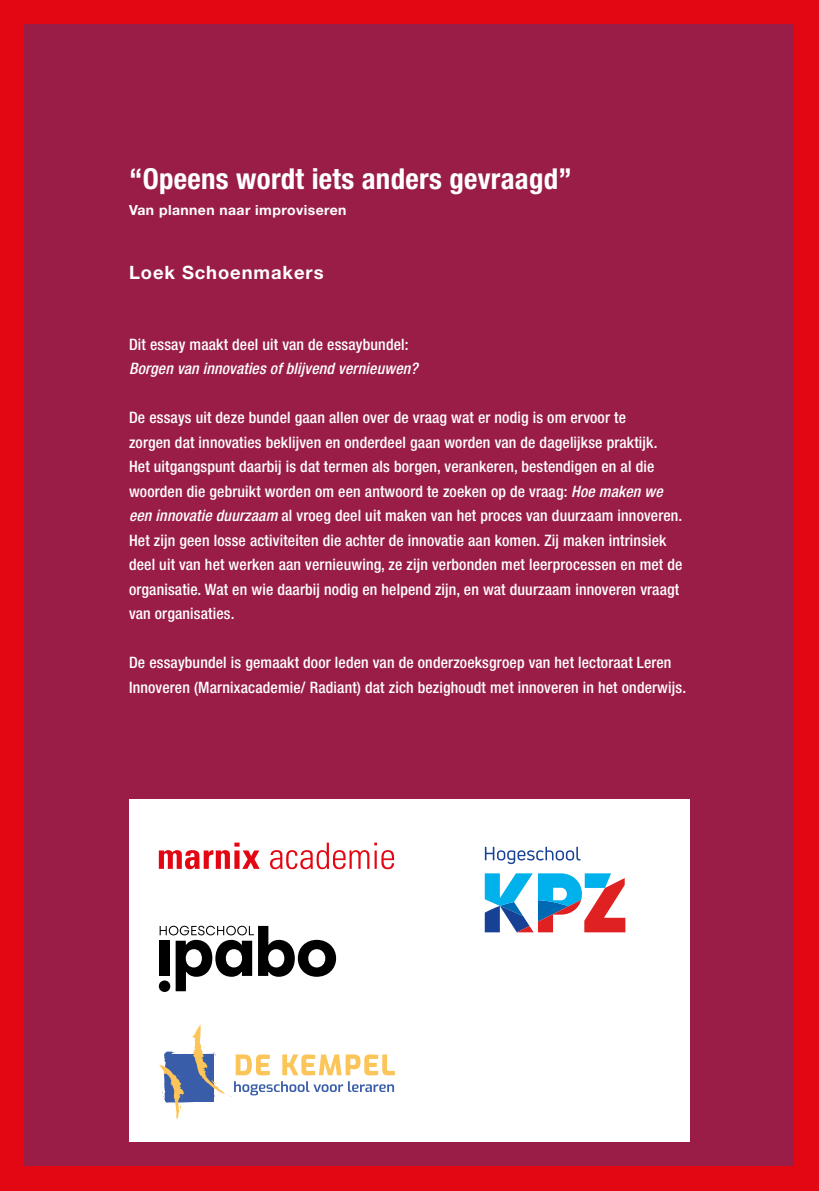
<style>
.page{position:relative;width:819px;height:1191px;background:#e30613}
.page>*{position:absolute;margin:0;border:0;box-sizing:border-box;transform-origin:0 0}
.t1{font:700 condensed 28.88px "Helvetica Neue";letter-spacing:.01em;color:#fff}
.t2{font:700 18.38px "Helvetica Neue";letter-spacing:.05em;color:#fff}
.t3{font:500 condensed 15.75px/24.5px "Helvetica Neue";letter-spacing:.01em;color:#fff}
.t4{font:italic 500 condensed 15.75px "Helvetica Neue";letter-spacing:.01em;color:#fff}
.t5{font:700 14px "Helvetica Neue";letter-spacing:.03em;color:#fff}
.s1{font-style:italic}
</style>
<div class="page">
<div style="left:25px;top:25px;width:769px;height:1141px;background:#9a1d47"></div>
<div style="left:129px;top:799px;width:561px;height:342px;background:#fff"></div>
<svg style="left:159px;top:842px;width:101px;height:27px"></svg>
<svg style="left:270px;top:842px;width:124px;height:27px"></svg>
<div style="left:159px;top:940px;width:11px;height:36px;background:#000"></div>
<svg style="left:160px;top:925px;width:176px;height:66px"></svg>
<svg style="left:159px;top:1024px;width:236px;height:95px"></svg>
<svg style="left:485px;top:847px;width:95px;height:17px"></svg>
<svg style="left:484px;top:873px;width:141px;height:59px"></svg>
<h1 class="t1" style="left:129px;top:161px;width:444px">“Opeens wordt iets anders gevraagd”</h1>
<p class="t5" style="left:129px;top:201px;width:219px">Van plannen naar improviseren</p>
<p class="t2" style="left:129px;top:261px;width:196px">Loek Schoenmakers</p>
<p class="t3" style="left:129px;top:332px;width:281px">Dit essay maakt deel uit van de essaybundel:</p>
<p class="t4" style="left:129px;top:359px;width:290px">Borgen van innovaties of blijvend vernieuwen?</p>
<p class="t3" style="left:129px;top:405px;width:555px">De essays uit deze bundel gaan allen over de vraag wat er nodig is om ervoor te<br>zorgen dat innovaties beklijven en onderdeel gaan worden van de dagelijkse praktijk.<br>Het uitgangspunt daarbij is dat termen als borgen, verankeren, bestendigen en al die woorden die gebruikt worden om een antwoord te zoeken op de vraag: <span class="s1">Hoe maken we een innovatie duurzaam</span> al vroeg deel uit maken van het proces van duurzaam innoveren.<br>Het zijn geen losse activiteiten die achter de innovatie aan komen. Zij maken intrinsiek deel uit van het werken aan vernieuwing, ze zijn verbonden met leerprocessen en met de organisatie. Wat en wie daarbij nodig en helpend zijn, en wat duurzaam innoveren vraagt van organisaties.</p>
<p class="t3" style="left:129px;top:650px;width:558px">De essaybundel is gemaakt door leden van de onderzoeksgroep van het lectoraat Leren<br>Innoveren (Marnixacademie/ Radiant) dat zich bezighoudt met innoveren in het onderwijs.</p>
</div>
